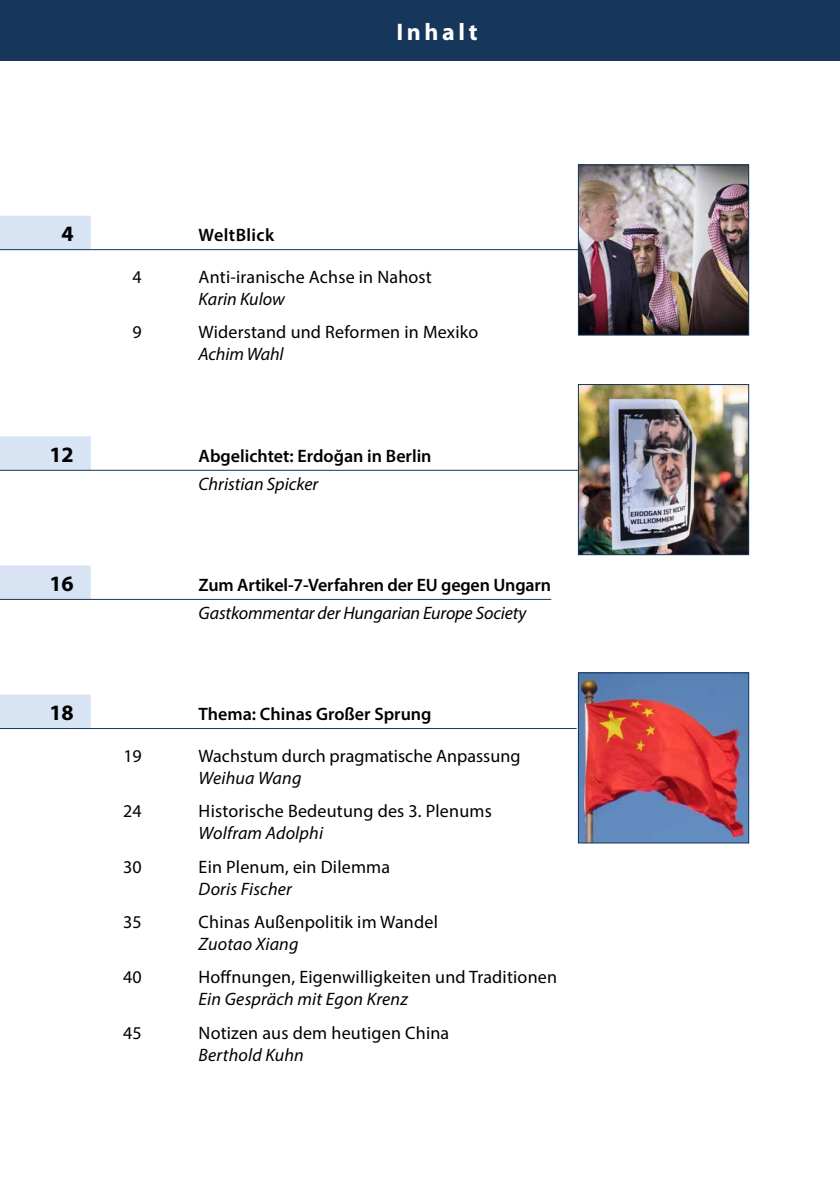
<style>
.page{position:relative;width:840px;height:1191px;background:#fff}
.page>*{position:absolute;margin:0;border:0;box-sizing:border-box;transform-origin:0 0}
.t1{font:700 24px "Myriad Pro";letter-spacing:.15em;color:#fff}
.t2{font:700 22px "Myriad Pro";color:#000}
.t3{font:18px "Myriad Pro";letter-spacing:.01em;color:#000}
.t4{font:italic 18px "Myriad Pro";color:#000}
.t5{font:600 18px "Myriad Pro";color:#000}
.t6{font:600 18px "Myriad Pro";letter-spacing:.025em;color:#000}
</style>
<div class="page">
<div style="left:0;top:0;width:839px;height:61px;background:#16365b"></div>
<div style="left:0;top:216px;width:91px;height:34px;background:#d8e4f3"></div>
<hr style="left:0;top:249px;width:647px;height:1px;background:#16365b">
<div style="left:0;top:436px;width:91px;height:34px;background:#d8e4f3"></div>
<hr style="left:0;top:470px;width:648px;height:1px;background:#16365b">
<div style="left:0;top:565px;width:91px;height:34px;background:#d8e4f3"></div>
<hr style="left:0;top:599px;width:551px;height:1px;background:#16365b">
<div style="left:0;top:694px;width:91px;height:34px;background:#d8e4f3"></div>
<hr style="left:0;top:728px;width:576px;height:1px;background:#16365b">
<img style="left:579px;top:674px;width:167px;height:167px">
<div style="left:577px;top:672px;width:171px;height:171px;border:1px solid #16365b"></div>
<img style="left:579px;top:166px;width:167px;height:167px">
<div style="left:577px;top:164px;width:171px;height:171px;border:1px solid #16365b"></div>
<img style="left:579px;top:386px;width:167px;height:167px">
<div style="left:577px;top:384px;width:171px;height:171px;border:1px solid #16365b"></div>
<h1 class="t1" style="left:396px;top:16px;width:83px">Inhalt</h1>
<p class="t2" style="left:61px;top:219px;width:14px">4</p>
<p class="t6" style="left:198px;top:224px;width:77px">WeltBlick</p>
<p class="t3" style="left:132px;top:266px;width:11px">4</p>
<p class="t3" style="left:198px;top:266px;width:235px">Anti-iranische Achse in Nahost</p>
<p class="t4" style="left:198px;top:288px;width:88px">Karin Kulow</p>
<p class="t3" style="left:132px;top:321px;width:11px">9</p>
<p class="t3" style="left:198px;top:321px;width:281px">Widerstand und Reformen in Mexiko</p>
<p class="t4" style="left:198px;top:343px;width:86px">Achim Wahl</p>
<p class="t2" style="left:49px;top:440px;width:26px">12</p>
<p class="t5" style="left:198px;top:444px;width:234px">Abgelichtet: Erdoğan in Berlin</p>
<p class="t4" style="left:198px;top:472px;width:121px">Christian Spicker</p>
<p class="t2" style="left:49px;top:569px;width:26px">16</p>
<p class="t5" style="left:198px;top:573px;width:354px">Zum Artikel-7-Verfahren der EU gegen Ungarn</p>
<p class="t4" style="left:198px;top:601px;width:329px">Gastkommentar der Hungarian Europe Society</p>
<p class="t2" style="left:49px;top:698px;width:26px">18</p>
<p class="t5" style="left:198px;top:702px;width:234px">Thema: Chinas Großer Sprung</p>
<p class="t3" style="left:123px;top:745px;width:20px">19</p>
<p class="t3" style="left:198px;top:745px;width:323px">Wachstum durch pragmatische Anpassung</p>
<p class="t4" style="left:198px;top:767px;width:104px">Weihua Wang</p>
<p class="t3" style="left:123px;top:800px;width:20px">24</p>
<p class="t3" style="left:198px;top:800px;width:294px">Historische Bedeutung des 3. Plenums</p>
<p class="t4" style="left:198px;top:822px;width:126px">Wolfram Adolphi</p>
<p class="t3" style="left:123px;top:855px;width:20px">30</p>
<p class="t3" style="left:198px;top:855px;width:193px">Ein Plenum, ein Dilemma</p>
<p class="t4" style="left:198px;top:877px;width:95px">Doris Fischer</p>
<p class="t3" style="left:123px;top:911px;width:20px">35</p>
<p class="t3" style="left:198px;top:911px;width:241px">Chinas Außenpolitik im Wandel</p>
<p class="t4" style="left:198px;top:933px;width:101px">Zuotao Xiang</p>
<p class="t3" style="left:123px;top:966px;width:20px">40</p>
<p class="t3" style="left:198px;top:966px;width:360px">Hoffnungen, Eigenwilligkeiten und Traditionen</p>
<p class="t4" style="left:198px;top:988px;width:211px">Ein Gespräch mit Egon Krenz</p>
<p class="t3" style="left:123px;top:1021px;width:20px">45</p>
<p class="t3" style="left:198px;top:1021px;width:252px">Notizen aus dem heutigen China</p>
<p class="t4" style="left:198px;top:1043px;width:107px">Berthold Kuhn</p>
</div>
